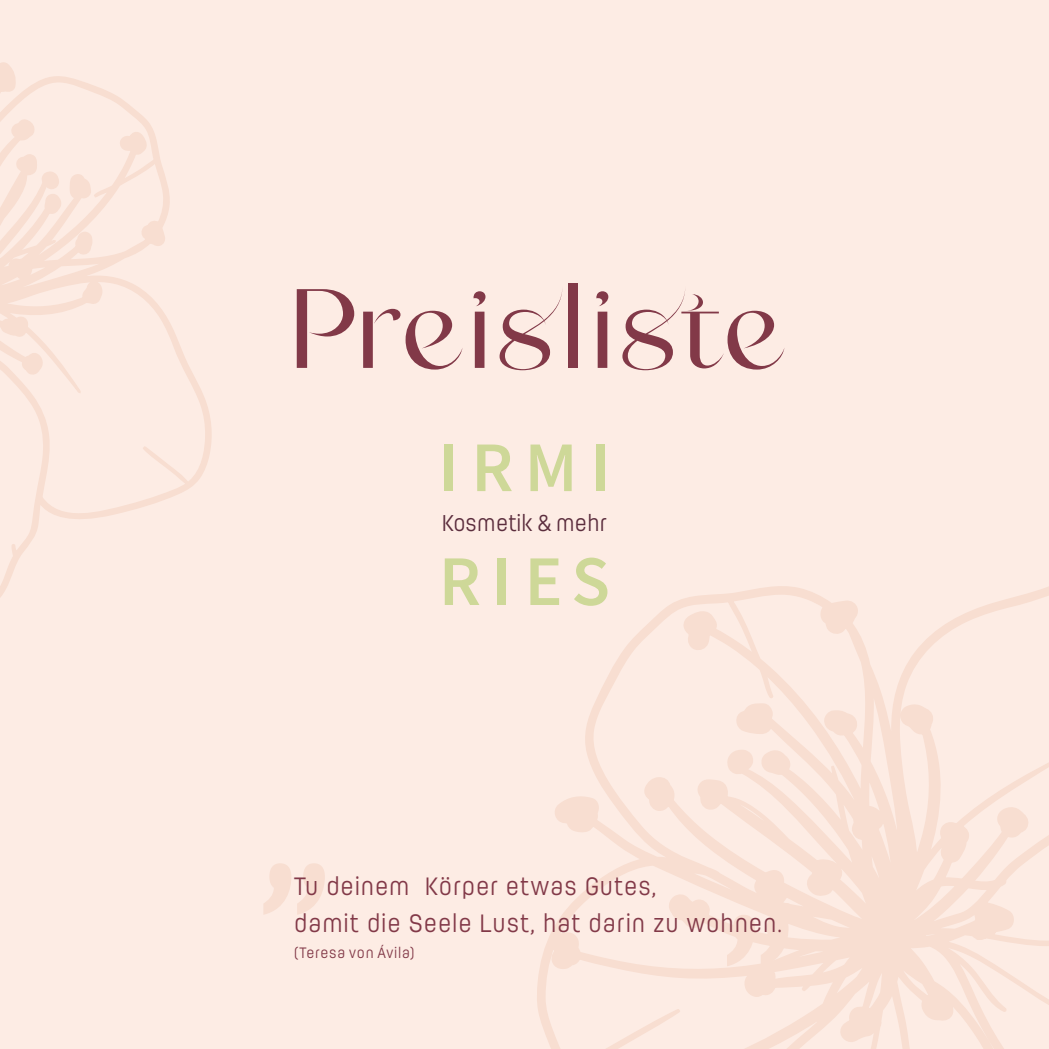
<style>
.page{position:relative;width:1049px;height:1049px;background:#fdece4}
.page>*{position:absolute;margin:0;border:0;box-sizing:border-box;transform-origin:0 0}
.t1{font:112.5px "Argue";letter-spacing:.02em;color:#823948}
.t2{font:71.25px/113.8px "Source Sans Variable";letter-spacing:.165em;color:#ced898}
.t3{font:300 25px/37px "Moderna Condensed";letter-spacing:.035em;color:#823948}
.t4{font:300 22.75px "Moderna Condensed";letter-spacing:.015em;color:#5b2d3d}
.t5{font:300 15px "Moderna Condensed";letter-spacing:.045em;color:#823948}
</style>
<div class="page">
<svg style="left:0;top:62px;width:212px;height:535px"></svg>
<svg style="left:537px;top:586px;width:512px;height:463px"></svg>
<svg style="left:263px;top:863px;width:62px;height:52px"></svg>
<svg style="left:727px;top:915px;width:61px;height:51px"></svg>
<h1 class="t1" style="left:287px;top:267px;width:498px">Preisliste</h1>
<h2 class="t2" style="left:439px;top:411px;width:173px">IRMI<br>RIES</h2>
<p class="t4" style="left:442px;top:506px;width:166px">Kosmetik &amp; mehr</p>
<p class="t3" style="left:294px;top:868px;width:489px">Tu deinem Körper etwas Gutes,<br>damit die Seele Lust, hat darin zu wohnen.</p>
<p class="t5" style="left:294px;top:940px;width:122px">(Teresa von Ávila)</p>
</div>
